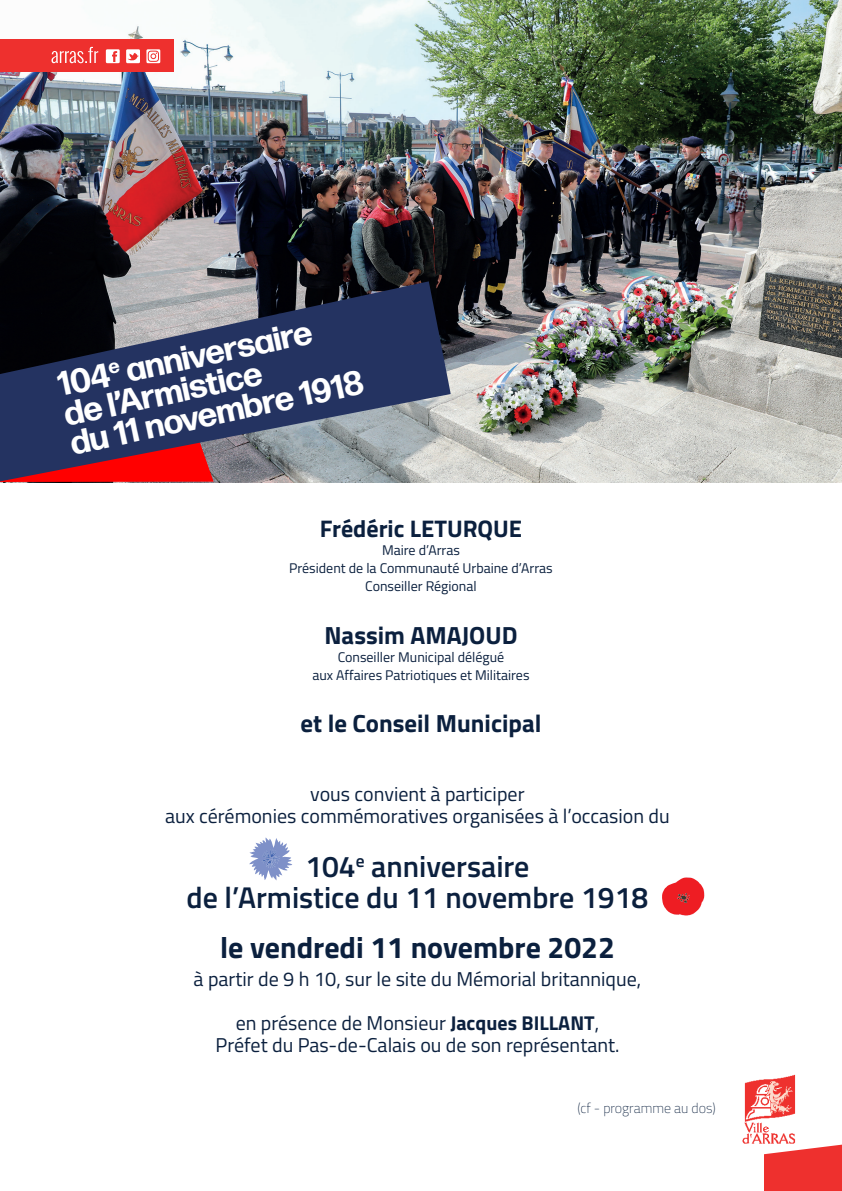
<style>
.page{position:relative;width:842px;height:1191px;background:#fff}
.page>*{position:absolute;margin:0;border:0;box-sizing:border-box;transform-origin:0 0}
.t1{font:700 34px "Forma DJR Deck";color:#fff}
.t2{font:600 30px "Titillium Web";color:#0b203e}
.t3{font:700 30px "Titillium Web";color:#0b203e}
.t4{font:700 24.8px "Titillium Web";color:#0b203e}
.t5{font:700 24px "Titillium Web";color:#0b203e}
.t6{font:20px "Titillium Web";color:#0b203e}
.t7{font:14px/18px "Titillium Web";color:#0b203e;text-align:center}
.t8{font:100 14px "Titillium Web";color:#0b203e}
.s1{font-weight:700}
</style>
<div class="page">
<img style="left:0;top:0;width:842px;height:482px">
<div style="left:0;top:40px;width:174px;height:32px;background:#ee302e"></div>
<div style="left:765px;top:1107px;width:77px;height:84px;background:#ee302e"></div>
<svg style="left:764px;top:1107px;width:78px;height:51px"></svg>
<img style="left:742px;top:1074px;width:56px;height:74px">
<svg style="left:52px;top:47px;width:46px;height:16px"></svg>
<svg style="left:106px;top:49px;width:14px;height:14px"></svg>
<svg style="left:126px;top:49px;width:14px;height:14px"></svg>
<svg style="left:146px;top:49px;width:14px;height:14px"></svg>
<svg style="left:249px;top:837px;width:43px;height:43px"></svg>
<svg style="left:662px;top:877px;width:43px;height:39px"></svg>
<svg style="left:0;top:281px;width:451px;height:200px;background:#4a4863"></svg>
<p class="t1" style="left:54px;top:363px;width:261px;rotate:-12deg">104<sup>e</sup> anniversaire</p>
<p class="t1" style="left:60px;top:393px;width:203px;rotate:-12deg">de l’Armistice</p>
<p class="t1" style="left:66px;top:422px;width:300px;rotate:-12deg">du 11 novembre 1918</p>
<p class="t5" style="left:320px;top:510px;width:204px">Frédéric LETURQUE</p>
<p class="t7" style="left:382px;top:540px;width:79px">Maire d’Arras</p>
<p class="t7" style="left:289px;top:558px;width:265px">Président de la Communauté Urbaine d’Arras<br>Conseiller Régional</p>
<p class="t4" style="left:324px;top:616px;width:195px">Nassim AMAJOUD</p>
<p class="t7" style="left:338px;top:647px;width:168px">Conseiller Municipal délégué</p>
<p class="t7" style="left:312px;top:665px;width:219px">aux Affaires Patriotiques et Militaires</p>
<p class="t4" style="left:301px;top:704px;width:242px">et le Conseil Municipal</p>
<p class="t6" style="left:310px;top:779px;width:216px">vous convient à participer</p>
<p class="t6" style="left:165px;top:801px;width:506px">aux cérémonies commémoratives organisées à l’occasion du</p>
<p class="t2" style="left:305px;top:843px;width:226px">104<sup>e</sup> anniversaire</p>
<p class="t2" style="left:187px;top:875px;width:463px">de l’Armistice du 11 novembre 1918</p>
<p class="t3" style="left:220px;top:924px;width:396px">le vendredi 11 novembre 2022</p>
<p class="t6" style="left:194px;top:964px;width:449px">à partir de 9 h 10, sur le site du Mémorial britannique,</p>
<p class="t6" style="left:236px;top:1008px;width:365px">en présence de Monsieur <span class="s1">Jacques BILLANT</span>,</p>
<p class="t6" style="left:215px;top:1030px;width:405px">Préfet du Pas-de-Calais ou de son représentant.</p>
<p class="t8" style="left:577px;top:1097px;width:140px">(cf - programme au dos)</p>
</div>
